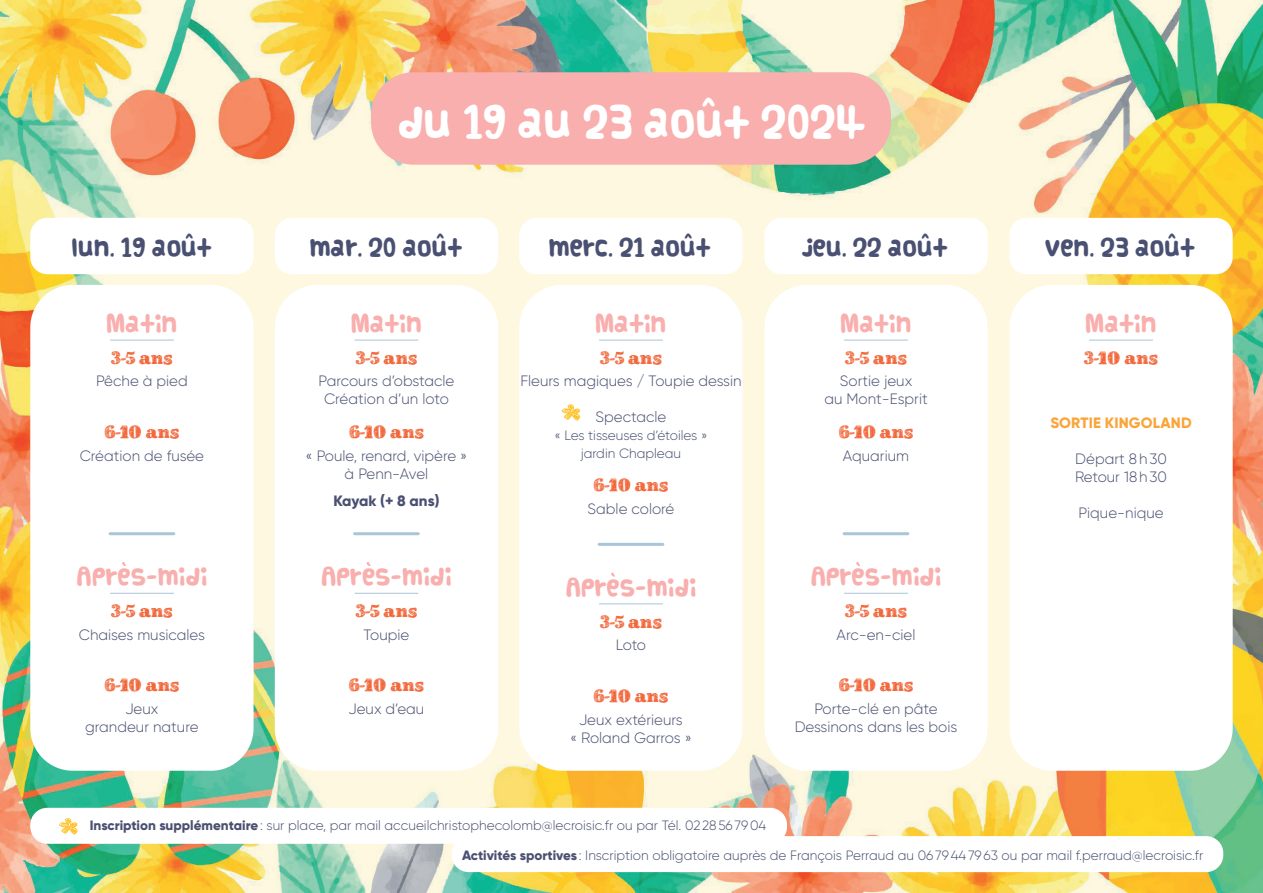
<style>
.page{position:relative;width:1263px;height:893px;background:#fff}
.page>*{position:absolute;margin:0;border:0;box-sizing:border-box;transform-origin:0 0}
.t1{font:51.3px "School Book New";color:#fec126}
.t2{font:34.5px "Vanilla";color:#fff}
.t3{font:19.5px "Vanilla";color:#f8afae}
.t4{font:19.5px "Vanilla";color:#4a5071}
.t5{font:18px "School Book New";color:#f2673a}
.t6{font:300 15px/18px "Gilroy";color:#4a5071;text-align:center}
.t7{font:800 15px "Gilroy";letter-spacing:.01em;color:#faa53a}
.t8{font:800 15px "Gilroy";color:#4a5071}
.t9{font:300 13.5px/18px "Gilroy";color:#4a5071;text-align:center}
.s1{font-weight:800}
</style>
<div class="page">
<img style="left:0;top:0;width:1263px;height:893px">
<div style="left:371px;top:72px;width:520px;height:93px;background:#f8afae;border-radius:43px"></div>
<div style="left:30px;top:218px;width:224px;height:56px;background:#fff;border-radius:17px"></div>
<div style="left:275px;top:218px;width:223px;height:56px;background:#fff;border-radius:17px"></div>
<div style="left:519px;top:218px;width:223px;height:56px;background:#fff;border-radius:17px"></div>
<div style="left:764px;top:218px;width:224px;height:56px;background:#fff;border-radius:17px"></div>
<div style="left:1009px;top:218px;width:224px;height:56px;background:#fff;border-radius:17px"></div>
<div style="left:764px;top:285px;width:224px;height:486px;background:#fff;border-radius:43px"></div>
<div style="left:30px;top:285px;width:224px;height:486px;background:#fff;border-radius:43px"></div>
<div style="left:1009px;top:285px;width:224px;height:486px;background:#fff;border-radius:43px"></div>
<svg style="left:122px;top:562px;width:4px;height:4px"></svg>
<svg style="left:856px;top:562px;width:4px;height:4px"></svg>
<hr style="left:110px;top:340px;width:64px;height:1px;background:#a9c5d8">
<hr style="left:844px;top:340px;width:64px;height:1px;background:#a9c5d8">
<hr style="left:1089px;top:340px;width:64px;height:1px;background:#a9c5d8">
<hr style="left:110px;top:593px;width:64px;height:1px;background:#a9c5d8">
<hr style="left:844px;top:593px;width:64px;height:1px;background:#a9c5d8">
<hr style="left:110px;top:532px;width:64px;height:3px;background:#a9c5d8">
<hr style="left:844px;top:532px;width:64px;height:3px;background:#a9c5d8">
<div style="left:519px;top:285px;width:223px;height:486px;background:#fff;border-radius:43px"></div>
<svg style="left:611px;top:573px;width:4px;height:4px"></svg>
<hr style="left:599px;top:340px;width:64px;height:1px;background:#a9c5d8">
<hr style="left:599px;top:603px;width:64px;height:1px;background:#a9c5d8">
<hr style="left:599px;top:543px;width:64px;height:3px;background:#a9c5d8">
<div style="left:275px;top:285px;width:223px;height:486px;background:#fff;border-radius:43px"></div>
<hr style="left:355px;top:340px;width:63px;height:1px;background:#a9c5d8">
<hr style="left:355px;top:593px;width:63px;height:1px;background:#a9c5d8">
<hr style="left:355px;top:532px;width:63px;height:3px;background:#a9c5d8">
<div style="left:30px;top:808px;width:757px;height:36px;background:#fff;border-radius:17px"></div>
<div style="left:452px;top:836px;width:771px;height:36px;background:#fff;border-radius:17px"></div>
<h2 class="t2" style="left:702px;top:96px;width:15px">^</h2>
<h2 class="t2" style="left:397px;top:103px;width:470px">du 19 au 23 aout 2024</h2>
<h3 class="t4" style="left:71px;top:237px;width:142px">lun. 19 aout^</h3>
<h3 class="t4" style="left:548px;top:237px;width:164px">merc. 21 aout^</h3>
<h3 class="t4" style="left:802px;top:237px;width:147px">jeu. 22 aout^</h3>
<h3 class="t4" style="left:1045px;top:237px;width:152px">ven. 23 aout</h3>
<h3 class="t4" style="left:310px;top:237px;width:154px">mar. 20 aout^</h3>
<h3 class="t4" style="left:1168px;top:233px;width:9px">^</h3>
<h3 class="t3" style="left:106px;top:313px;width:73px">Matin</h3>
<h3 class="t3" style="left:840px;top:313px;width:73px">Matin</h3>
<h3 class="t3" style="left:1085px;top:313px;width:73px">Matin</h3>
<h3 class="t3" style="left:351px;top:313px;width:73px">Matin</h3>
<h3 class="t3" style="left:595px;top:313px;width:73px">Matin</h3>
<p class="t5" style="left:111px;top:348px;width:64px">3-5 ans</p>
<p class="t5" style="left:845px;top:348px;width:64px">3-5 ans</p>
<p class="t5" style="left:1084px;top:348px;width:76px">3-10 ans</p>
<p class="t5" style="left:355px;top:348px;width:64px">3-5 ans</p>
<p class="t5" style="left:600px;top:348px;width:64px">3-5 ans</p>
<p class="t6" style="left:520px;top:372px;width:223px">Fleurs magiques / Toupie dessin</p>
<p class="t6" style="left:596px;top:408px;width:72px">Spectacle</p>
<p class="t9" style="left:554px;top:426px;width:154px">« Les tisseuses d’étoiles » jardin Chapleau</p>
<p class="t6" style="left:319px;top:372px;width:137px">Parcours d’obstacle<br>Création d’un loto</p>
<p class="t6" style="left:96px;top:372px;width:93px">Pêche à pied</p>
<p class="t6" style="left:824px;top:372px;width:105px">Sortie jeux<br>au Mont-Esprit</p>
<h1 class="t1" style="left:565px;top:400px;width:16px">*</h1>
<p class="t5" style="left:104px;top:422px;width:77px">6-10 ans</p>
<p class="t5" style="left:838px;top:422px;width:77px">6-10 ans</p>
<p class="t5" style="left:349px;top:422px;width:77px">6-10 ans</p>
<p class="t6" style="left:306px;top:446px;width:163px">« Poule, renard, vipère » à Penn-Avel</p>
<p class="t8" style="left:333px;top:491px;width:108px">Kayak (+ 8 ans)</p>
<p class="t6" style="left:80px;top:446px;width:126px">Création de fusée</p>
<p class="t6" style="left:843px;top:446px;width:68px">Aquarium</p>
<p class="t5" style="left:593px;top:475px;width:77px">6-10 ans</p>
<p class="t6" style="left:587px;top:500px;width:88px">Sable coloré</p>
<h3 class="t3" style="left:77px;top:566px;width:132px">Apres-midi</h3>
<h3 class="t3" style="left:811px;top:566px;width:132px">Apres-midi</h3>
<h3 class="t3" style="left:321px;top:566px;width:132px">Apres-midi</h3>
<h3 class="t3" style="left:566px;top:577px;width:132px">Apres-midi</h3>
<p class="t5" style="left:111px;top:601px;width:64px">3-5 ans</p>
<p class="t5" style="left:845px;top:601px;width:64px">3-5 ans</p>
<p class="t5" style="left:355px;top:601px;width:64px">3-5 ans</p>
<p class="t5" style="left:600px;top:611px;width:64px">3-5 ans</p>
<p class="t6" style="left:79px;top:625px;width:128px">Chaises musicales</p>
<p class="t6" style="left:837px;top:625px;width:80px">Arc-en-ciel</p>
<p class="t6" style="left:363px;top:625px;width:47px">Toupie</p>
<p class="t6" style="left:616px;top:636px;width:32px">Loto</p>
<p class="t5" style="left:104px;top:675px;width:77px">6-10 ans</p>
<p class="t5" style="left:838px;top:675px;width:77px">6-10 ans</p>
<p class="t5" style="left:349px;top:675px;width:77px">6-10 ans</p>
<p class="t5" style="left:593px;top:686px;width:77px">6-10 ans</p>
<p class="t6" style="left:795px;top:700px;width:164px">Porte-clé en pâte<br>Dessinons dans les bois</p>
<p class="t6" style="left:348px;top:700px;width:77px">Jeux d’eau</p>
<p class="t6" style="left:85px;top:700px;width:115px">Jeux<br>grandeur nature</p>
<p class="t6" style="left:570px;top:710px;width:123px">Jeux extérieurs<br>« Roland Garros »</p>
<p class="t7" style="left:1050px;top:414px;width:143px">SORTIE KINGOLAND</p>
<p class="t6" style="left:1075px;top:450px;width:93px;text-align:left">Départ 8h30<br>Retour 18h30</p>
<p class="t6" style="left:1078px;top:504px;width:87px">Pique-nique</p>
<h1 class="t1" style="left:62px;top:814px;width:16px">*</h1>
<p class="t9" style="left:90px;top:816px;width:678px"><span class="s1">Inscription supplémentaire</span>: sur place, par mail accueilchristophecolomb@lecroisic.fr ou par Tél. 0228567904</p>
<p class="t9" style="left:462px;top:846px;width:743px"><span class="s1">Activités sportives</span> : Inscription obligatoire auprès de François Perraud au 0679447963 ou par mail f.perraud@lecroisic.fr</p>
</div>
